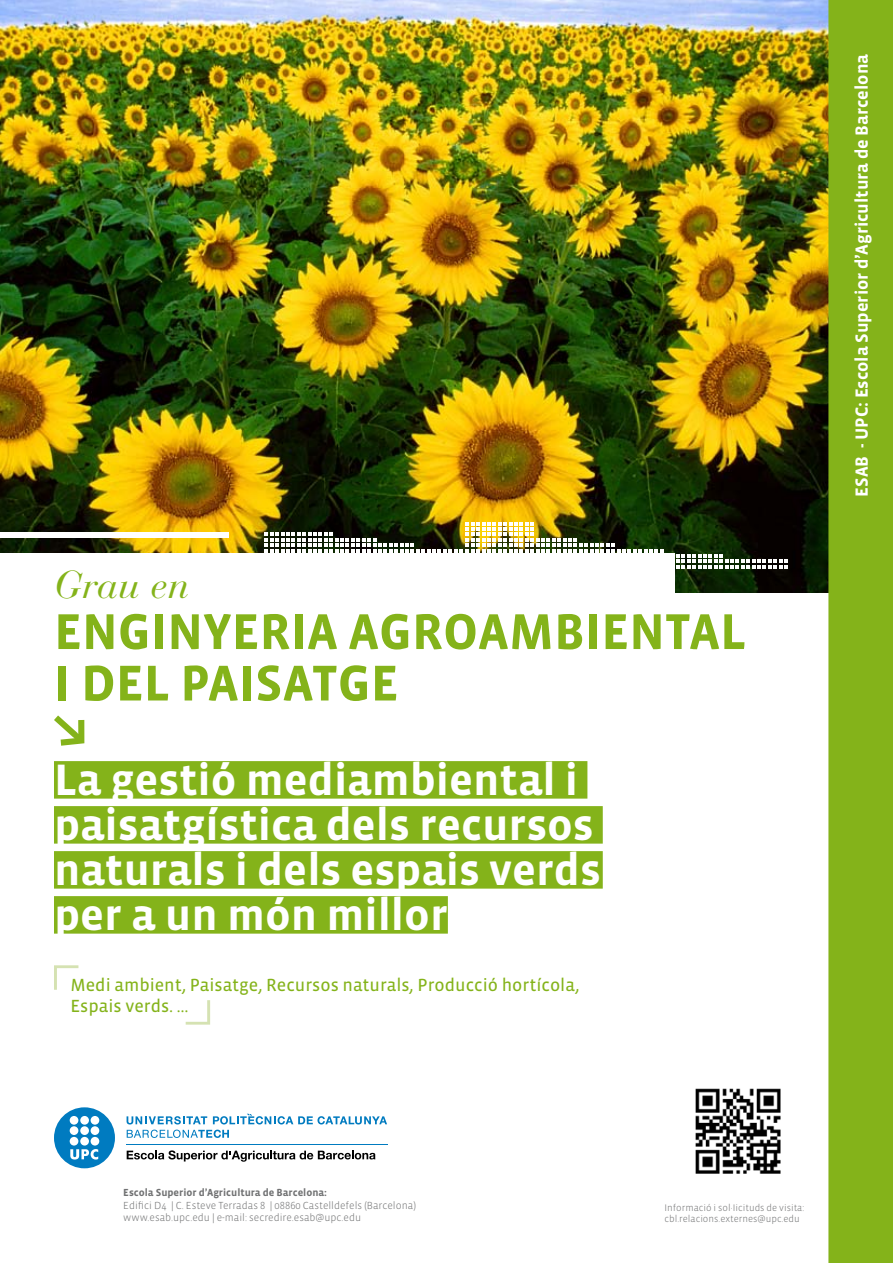
<style>
.page{position:relative;width:893px;height:1263px;background:#fff}
.page>*{position:absolute;margin:0;border:0;box-sizing:border-box;transform-origin:0 0}
.t1{font:700 51.45px/51.4px "Vista Sans";color:#84b31a}
.t2{font:700 45px/45px "Vista Sans";color:#fff}
.t3{font:italic 38.55px "Bauer Bodoni";color:#84b31a}
.t4{font:18px/21px "Vista Sans Reg";color:#84b31a}
.t5{font:700 18px "Vista Sans";color:#fff}
.t6{font:300 10.5px/12.6px "Vista Sans";color:#707172}
.t7{font:700 10.5px "Vista Sans";color:#707172}
.t8{font:300 9.75px/11.7px "Vista Sans";color:#707172}
</style>
<div class="page">
<img style="left:0;top:0;width:828px;height:593px">
<svg style="left:828px;top:0;width:65px;height:1263px;background:#85b21e"></svg>
<div style="left:0;top:554px;width:674px;height:82px;background:#fff"></div>
<svg style="left:54px;top:715px;width:30px;height:31px"></svg>
<svg style="left:54px;top:965px;width:24px;height:25px"></svg>
<svg style="left:186px;top:1000px;width:24px;height:25px"></svg>
<img style="left:695px;top:1088px;width:86px;height:86px">
<div style="left:54px;top:761px;width:533px;height:38px;background:#84b31a"></div>
<div style="left:54px;top:806px;width:549px;height:38px;background:#84b31a"></div>
<div style="left:54px;top:851px;width:549px;height:38px;background:#84b31a"></div>
<div style="left:54px;top:896px;width:394px;height:38px;background:#84b31a"></div>
<svg style="left:127px;top:1150px;width:248px;height:12px"></svg>
<svg style="left:54px;top:1107px;width:61px;height:61px"></svg>
<svg style="left:127px;top:1114px;width:260px;height:24px"></svg>
<hr style="left:126px;top:1144px;width:262px;height:1px;background:#007bc0">
<svg style="left:265px;top:522px;width:523px;height:46px"></svg>
<div style="left:0;top:532px;width:229px;height:6px;background:#fff"></div>
<h3 class="t3" style="left:54px;top:561px;width:137px">Grau en</h3>
<h1 class="t1" style="left:54px;top:607px;width:693px">ENGINYERIA AGROAMBIENTAL<br>I DEL PAISATGE</h1>
<h2 class="t2" style="left:54px;top:758px;width:548px">La gestió mediambiental i paisatgística dels recursos naturals i dels espais verds per a un món millor</h2>
<h3 class="t4" style="left:70px;top:974px;width:510px">Medi ambient, Paisatge, Recursos naturals, Producció hortícola,<br>Espais verds. …</h3>
<h3 class="t5" style="left:853px;top:497px;width:444px;rotate:-90deg">ESAB - UPC: Escola Superior d’Agricultura de Barcelona</h3>
<p class="t7" style="left:123px;top:1187px;width:205px">Escola Superior d’Agricultura de Barcelona:</p>
<p class="t6" style="left:123px;top:1199px;width:294px">Edifici D4 | C. Esteve Terradas 8 | 08860 Castelldefels (Barcelona) www.esab.upc.edu | e-mail: secredire.esab@upc.edu</p>
<p class="t8" style="left:664px;top:1201px;width:141px">Informació i sol·Iicituds de visita: cbl.relacions.externes@upc.edu</p>
</div>
